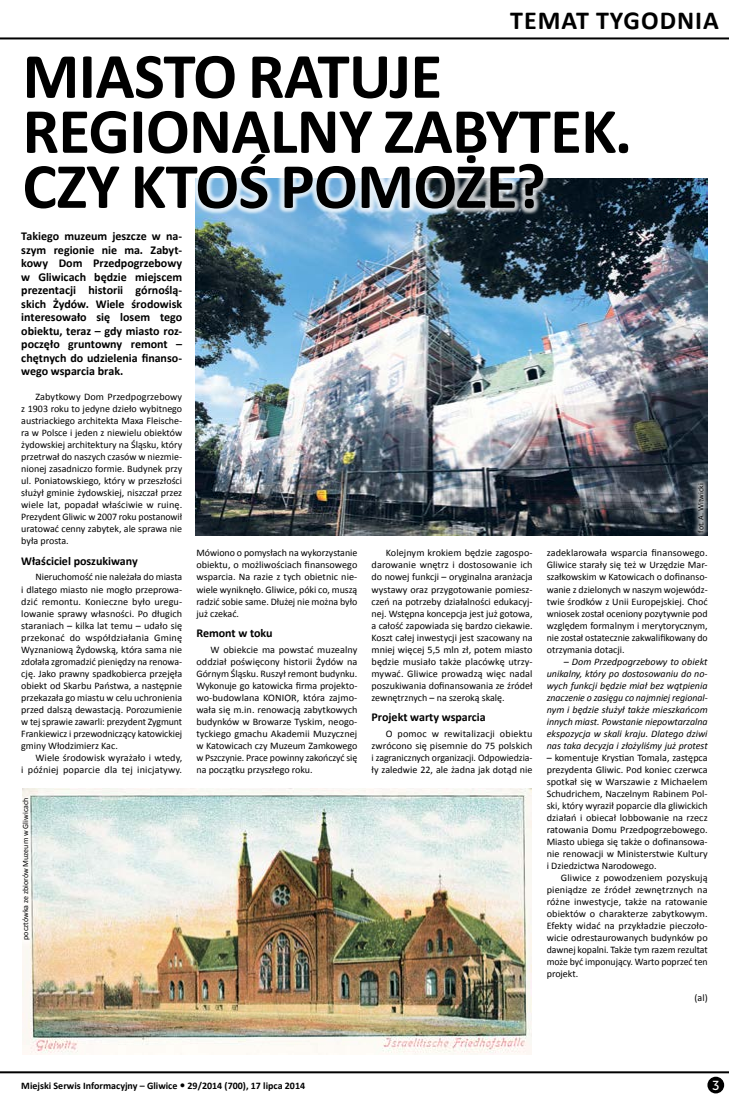
<style>
.page{position:relative;width:729px;height:1098px;background:#fff}
.page>*{position:absolute;margin:0;border:0;box-sizing:border-box;transform-origin:0 0}
.t1{font:700 65px/55px "Calibri";letter-spacing:-.01em;color:#000}
.t2{font:700 26px "Calibri";color:#000}
.t3{font:13px "Museo Sans 500";color:#fff}
.t4{font:700 12px/13.5px "Calibri";color:#000;text-align:justify}
.t5{font:10px/12px "Calibri";color:#000;text-align:justify}
.t6{font:italic 10px/12px "Calibri";color:#000;text-align:justify}
.t7{font:700 10px "Calibri";color:#000}
.t8{font:8px "Calibri";color:#000}
</style>
<div class="page">
<hr style="left:0;top:37px;width:729px;height:2px;background:#000">
<hr style="left:0;top:1070px;width:729px;height:2px;background:#000">
<div style="left:707px;top:1076px;width:17px;height:16px;background:#000;border-radius:50%"></div>
<img style="left:22px;top:788px;width:509px;height:266px">
<img style="left:196px;top:178px;width:511px;height:357px">
<div style="left:18px;top:49px;width:616px;height:165px;background:#fff;opacity:.75"></div>
<div style="left:691px;top:477px;width:18px;height:62px;background:#fff;opacity:.75"></div>
<div style="left:15px;top:791px;width:21px;height:154px;background:#fff;opacity:.75"></div>
<h2 class="t2" style="left:510px;top:4px;width:18px">tem</h2>
<h2 class="t2" style="left:561px;top:4px;width:51px">at tygodni</h2>
<h2 class="t2" style="left:703px;top:4px;width:17px">a</h2>
<h1 class="t1" style="left:23px;top:49px;width:393px">Miasto ratuje region</h1>
<h1 class="t1" style="left:22px;top:104px;width:611px;text-indent:209px">alny zabyte k.<br>Czy ktoś pomoże</h1>
<h1 class="t1" style="left:515px;top:159px;width:32px">?</h1>
<p class="t4" style="left:21px;top:229px;width:162px">Takiego muzeum jeszcze w na&shy;szym regionie nie ma. Zabyt&shy;kowy Dom Przedpogrzebowy w Gliwicach będzie miejscem prezentacji historii górnoślą&shy;skich Żydów. Wiele środowisk interesowało się losem tego obiektu, teraz – gdy miasto roz&shy;poczęło gruntowny remont – chętnych do udzielenia finanso&shy;wego wsparcia brak.</p>
<p class="t5" style="left:21px;top:391px;width:162px;text-indent:14px">Zabytkowy Dom Przedpogrzebowy z 1903 roku to jedyne dzieło wybitnego austriackiego architekta Maxa Fleische&shy;ra w Polsce i jeden z niewielu obiektów żydowskiej architektury na Śląsku, który przetrwał do naszych czasów w niezmie&shy;nionej zasadniczo formie. Budynek przy ul. Poniatowskiego, który w przeszłości służył gminie żydowskiej, niszczał przez wiele lat, popadał właściwie w ruinę.<br>Prezydent Gliwic w 2007 roku postanowił uratować cenny zabytek, ale sprawa nie była prosta.</p>
<p class="t4" style="left:21px;top:554px;width:118px">Właściciel poszukiwany</p>
<p class="t5" style="left:21px;top:571px;width:162px;text-indent:14px">Nieruchomość nie należała do miasta i dlatego miasto nie mogło przeprowa&shy;dzić remontu. Konieczne było uregu&shy;lowanie sprawy własności. Po długich staraniach – kilka lat temu – udało się przekonać do współdziałania Gminę Wyznaniową Żydowską, która sama nie zdołała zgromadzić pieniędzy na renowa&shy;cję. Jako prawny spadkobierca przejęła obiekt od Skarbu Państwa, a następnie przekazała go miastu w celu uchronienia przed dalszą dewastacją. Porozumienie w tej sprawie zawarli: prezydent Zygmunt Frankiewicz i przewodniczący katowickiej gminy Włodzimierz Kac.</p>
<p class="t5" style="left:21px;top:751px;width:162px;text-align:right">Wiele środowisk wyrażało i wtedy,<br>i później poparcie dla tej inicjatywy.</p>
<p class="t8" style="left:21px;top:939px;width:144px;rotate:-90deg">pocztówka ze zbiorów Muzeum w Gliwicach</p>
<p class="t5" style="left:196px;top:547px;width:162px">Mówiono o pomysłach na wykorzystanie obiektu, o możliwościach finansowego wsparcia. Na razie z tych obietnic nie&shy;wiele wyniknęło. Gliwice, póki co, muszą radzić sobie same. Dłużej nie można było już czekać.</p>
<p class="t4" style="left:196px;top:626px;width:78px">Remont w toku</p>
<p class="t5" style="left:196px;top:643px;width:162px;text-indent:14px">W obiekcie ma powstać muzealny oddział poświęcony historii Żydów na Górnym Śląsku. Ruszył remont budynku.<br>Wykonuje go katowicka firma projekto&shy;wo-budowlana KONIOR, która zajmo&shy;wała się m.in. renowacją zabytkowych budynków w Browarze Tyskim, neogo&shy;tyckiego gmachu Akademii Muzycznej w Katowicach czy Muzeum Zamkowego w Pszczynie. Prace powinny zakończyć się na początku przyszłego roku.</p>
<p class="t5" style="left:371px;top:547px;width:162px;text-indent:14px">Kolejnym krokiem będzie zagospo&shy;darowanie wnętrz i dostosowanie ich do nowej funkcji – oryginalna aranżacja wystawy oraz przygotowanie pomiesz&shy;czeń na potrzeby działalności edukacyj&shy;nej. Wstępna koncepcja jest już gotowa, a całość zapowiada się bardzo ciekawie.<br>Koszt całej inwestycji jest szacowany na mniej więcej 5,5 mln zł, potem miasto będzie musiało także placówkę utrzy&shy;mywać. Gliwice prowadzą więc nadal poszukiwania dofinansowania ze źródeł zewnętrznych – na szeroką skalę.</p>
<p class="t4" style="left:371px;top:710px;width:116px">Projekt warty wsparcia</p>
<p class="t5" style="left:371px;top:727px;width:162px;text-indent:14px">O pomoc w rewitalizacji obiektu zwrócono się pisemnie do 75 polskich i zagranicznych organizacji. Odpowiedzia&shy;ły zaledwie 22, ale żadna jak dotąd nie</p>
<p class="t8" style="left:695px;top:532px;width:51px;rotate:-90deg">fot. A. Witwicki</p>
<p class="t5" style="left:546px;top:547px;width:162px">zadeklarowała wsparcia finansowego.<br>Gliwice starały się też w Urzędzie Mar&shy;szałkowskim w Katowicach o dofinanso&shy;wanie z dzielonych w naszym wojewódz&shy;twie środków z Unii Europejskiej. Choć wniosek został oceniony pozytywnie pod względem formalnym i merytorycznym, nie został ostatecznie zakwalifikowany do otrzymania dotacji.</p>
<p class="t6" style="left:546px;top:654px;width:162px;text-indent:17px">– Dom Przedpogrzebowy to obiekt unikalny, który po dostosowaniu do no&shy;wych funkcji będzie miał bez wątpienia znaczenie o zasięgu co najmniej regional&shy;nym i będzie służył także mieszkańcom innych miast. Powstanie niepowtarzalna ekspozycja w skali kraju. Dlatego dziwi nas taka decyzja i złożyliśmy już protest</p>
<p class="t5" style="left:546px;top:751px;width:162px">– komentuje Krystian Tomala, zastępca prezydenta Gliwic. Pod koniec czerwca spotkał się w Warszawie z Michaelem Schudrichem, Naczelnym Rabinem Pol&shy;ski, który wyraził poparcie dla gliwickich działań i obiecał lobbowanie na rzecz ratowania Domu Przedpogrzebowego.<br>Miasto ubiega się także o dofinansowa&shy;nie renowacji w Ministerstwie Kultury i Dziedzictwa Narodowego.</p>
<p class="t5" style="left:546px;top:871px;width:162px;text-indent:14px">Gliwice z powodzeniem pozyskują pieniądze ze źródeł zewnętrznych na różne inwestycje, także na ratowanie obiektów o charakterze zabytkowym.<br>Efekty widać na przykładzie pieczoło&shy;wicie odrestaurowanych budynków po dawnej kopalni. Także tym razem rezultat może być imponujący. Warto poprzeć ten projekt.</p>
<p class="t5" style="left:694px;top:991px;width:15px">(al)</p>
<p class="t7" style="left:21px;top:1078px;width:285px">Miejski Serwis Informacyjny – Gliwice 29/2014 (700), 17 lipca 2014</p>
<h3 class="t3" style="left:712px;top:1077px;width:9px">3</h3>
</div>
